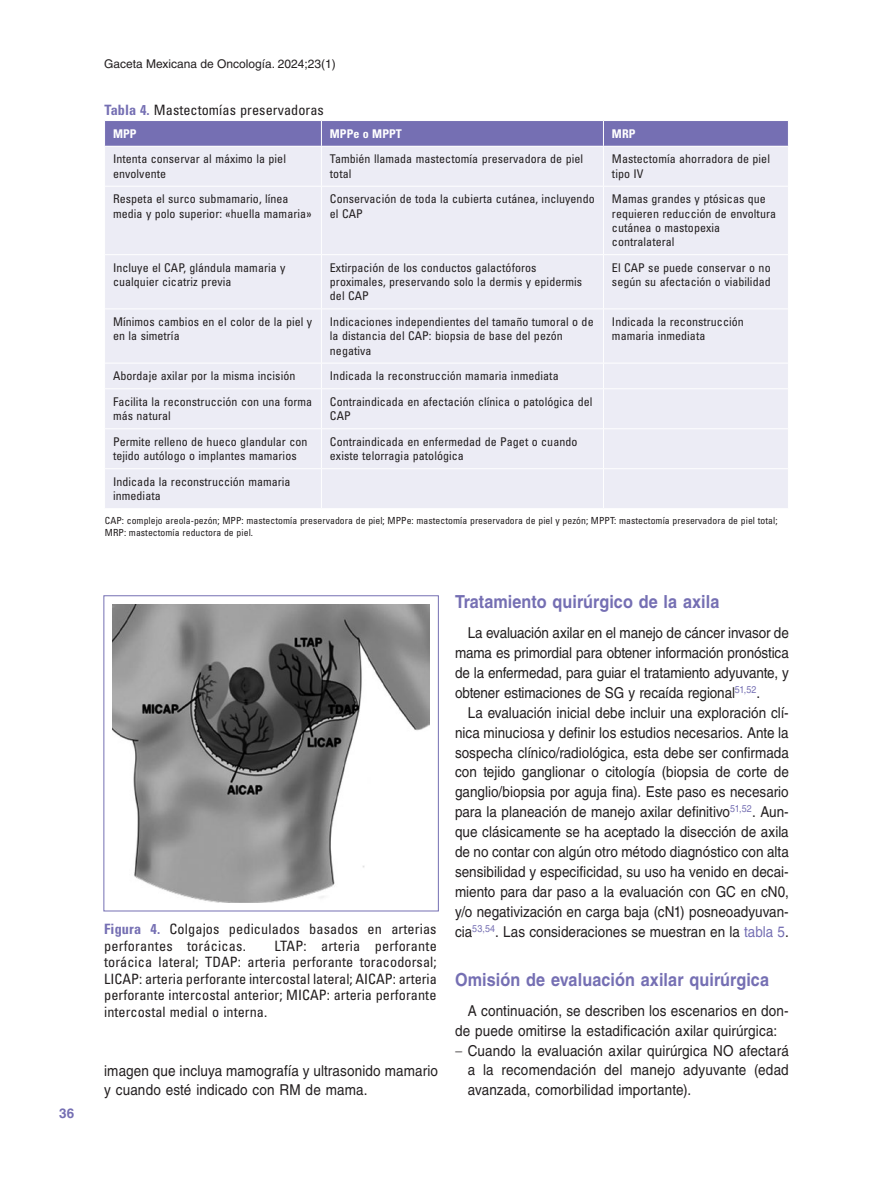
<style>
.page{position:relative;width:893px;height:1191px;background:#fff}
.page>*{position:absolute;margin:0;border:0;box-sizing:border-box;transform-origin:0 0}
.t1{font:700 18px "Helvetica LT Std";letter-spacing:.005em;color:#756fb3;scale:.9 1}
.t2{font:15px/20px "Helvetica LT Std";letter-spacing:.01em;color:#231f20;text-align:justify;scale:.9 1}
.t3{font:condensed 14.25px/16.5px "Univers LT Std";letter-spacing:.005em;color:#231f20}
.t4{font:700 13.5px "Helvetica LT Std";color:#756fb3}
.t5{font:condensed 12px/14.2px "Univers LT Std";letter-spacing:.005em;color:#231f20}
.t6{font:12px "Helvetica LT Std";color:#231f20}
.t7{font:700 condensed 12px "Univers LT Std";letter-spacing:.005em;color:#fff}
.t8{font:condensed 9.75px/11.2px "Univers LT Std";letter-spacing:.005em;color:#231f20}
.s1{font-weight:700;color:#756fb3}
.s2{color:#756fb3}
</style>
<div class="page">
<div style="left:105px;top:147px;width:683px;height:361px;background:#ececf5"></div>
<hr style="left:321px;top:147px;width:1px;height:39px;background:#fff">
<hr style="left:603px;top:147px;width:1px;height:39px;background:#fff">
<hr style="left:105px;top:186px;width:216px;height:1px;background:#fff">
<hr style="left:321px;top:186px;width:282px;height:1px;background:#fff">
<hr style="left:321px;top:187px;width:1px;height:67px;background:#fff">
<hr style="left:603px;top:186px;width:185px;height:1px;background:#fff">
<hr style="left:603px;top:187px;width:1px;height:67px;background:#fff">
<hr style="left:105px;top:254px;width:216px;height:1px;background:#fff">
<hr style="left:321px;top:254px;width:282px;height:1px;background:#fff">
<hr style="left:321px;top:255px;width:1px;height:53px;background:#fff">
<hr style="left:603px;top:254px;width:185px;height:1px;background:#fff">
<hr style="left:603px;top:255px;width:1px;height:53px;background:#fff">
<hr style="left:105px;top:308px;width:216px;height:1px;background:#fff">
<hr style="left:321px;top:308px;width:282px;height:1px;background:#fff">
<hr style="left:321px;top:309px;width:1px;height:54px;background:#fff">
<hr style="left:603px;top:308px;width:185px;height:1px;background:#fff">
<hr style="left:603px;top:309px;width:1px;height:54px;background:#fff">
<hr style="left:105px;top:363px;width:216px;height:1px;background:#fff">
<hr style="left:321px;top:363px;width:282px;height:1px;background:#fff">
<svg style="left:321px;top:364px;width:1px;height:24px"></svg>
<hr style="left:603px;top:363px;width:185px;height:1px;background:#fff">
<svg style="left:603px;top:364px;width:1px;height:24px"></svg>
<hr style="left:105px;top:388px;width:216px;height:1px;background:#fff">
<hr style="left:321px;top:388px;width:282px;height:1px;background:#fff">
<hr style="left:321px;top:389px;width:1px;height:39px;background:#fff">
<hr style="left:603px;top:388px;width:185px;height:1px;background:#fff">
<hr style="left:603px;top:389px;width:1px;height:39px;background:#fff">
<hr style="left:105px;top:428px;width:216px;height:1px;background:#fff">
<hr style="left:321px;top:428px;width:282px;height:1px;background:#fff">
<hr style="left:321px;top:429px;width:1px;height:39px;background:#fff">
<hr style="left:603px;top:428px;width:185px;height:1px;background:#fff">
<hr style="left:603px;top:429px;width:1px;height:39px;background:#fff">
<hr style="left:105px;top:468px;width:216px;height:1px;background:#fff">
<hr style="left:321px;top:468px;width:282px;height:1px;background:#fff">
<hr style="left:321px;top:469px;width:1px;height:39px;background:#fff">
<hr style="left:603px;top:468px;width:185px;height:1px;background:#fff">
<hr style="left:603px;top:469px;width:1px;height:39px;background:#fff">
<svg style="left:105px;top:120px;width:684px;height:26px;background:#7c76b7"></svg>
<img style="left:113px;top:604px;width:316px;height:298px">
<div style="left:103px;top:595px;width:336px;height:316px;border:1px solid #756fb3"></div>
<p class="t4" style="left:59px;top:1104px;width:17px">36</p>
<p class="t6" style="left:104px;top:57px;width:233px">Gaceta Mexicana de Oncología. 2024;23(1)</p>
<p class="t3" style="left:105px;top:101px;width:221px"><span class="s1">Tabla 4.</span> Mastectomías preservadoras</p>
<p class="t7" style="left:113px;top:126px;width:25px">MPP</p>
<p class="t7" style="left:330px;top:126px;width:73px">MPPe o MPPT</p>
<p class="t7" style="left:612px;top:126px;width:25px">MRP</p>
<p class="t5" style="left:113px;top:152px;width:174px">Intenta conservar al máximo la piel envolvente</p>
<p class="t5" style="left:330px;top:152px;width:255px">También llamada mastectomía preservadora de piel total</p>
<p class="t5" style="left:612px;top:152px;width:160px">Mastectomía ahorradora de piel tipo IV</p>
<p class="t5" style="left:113px;top:192px;width:200px">Respeta el surco submamario, línea media y polo superior: «huella mamaria»</p>
<p class="t5" style="left:330px;top:192px;width:266px">Conservación de toda la cubierta cutánea, incluyendo el CAP</p>
<p class="t5" style="left:612px;top:192px;width:166px">Mamas grandes y ptósicas que requieren reducción de envoltura cutánea o mastopexia contralateral</p>
<p class="t5" style="left:113px;top:260px;width:174px">Incluye el CAP, glándula mamaria y cualquier cicatriz previa</p>
<p class="t5" style="left:330px;top:260px;width:254px">Extirpación de los conductos galactóforos proximales, preservando solo la dermis y epidermis del CAP</p>
<p class="t5" style="left:612px;top:260px;width:160px">El CAP se puede conservar o no según su afectación o viabilidad</p>
<p class="t5" style="left:113px;top:314px;width:201px">Mínimos cambios en el color de la piel y en la simetría</p>
<p class="t5" style="left:330px;top:314px;width:265px">Indicaciones independientes del tamaño tumoral o de la distancia del CAP: biopsia de base del pezón negativa</p>
<p class="t5" style="left:612px;top:314px;width:133px">Indicada la reconstrucción mamaria inmediata</p>
<p class="t5" style="left:113px;top:369px;width:184px">Abordaje axilar por la misma incisión</p>
<p class="t5" style="left:330px;top:369px;width:230px">Indicada la reconstrucción mamaria inmediata</p>
<p class="t5" style="left:113px;top:394px;width:201px">Facilita la reconstrucción con una forma más natural</p>
<p class="t5" style="left:330px;top:394px;width:264px">Contraindicada en afectación clínica o patológica del<br>CAP</p>
<p class="t5" style="left:113px;top:434px;width:196px">Permite relleno de hueco glandular con tejido autólogo o implantes mamarios</p>
<p class="t5" style="left:330px;top:434px;width:249px">Contraindicada en enfermedad de Paget o cuando existe telorragia patológica</p>
<p class="t5" style="left:113px;top:474px;width:179px">Indicada la reconstrucción mamaria inmediata</p>
<p class="t8" style="left:105px;top:515px;width:674px">CAP: complejo areola‑pezón; MPP: mastectomía preservadora de piel; MPPe: mastectomía preservadora de piel y pezón; MPPT: mastectomía preservadora de piel total;<br>MRP: mastectomía reductora de piel.</p>
<p class="t3" style="left:104px;top:920px;width:334px"><span class="s1">Figura 4.</span> Colgajos pediculados basados en arterias perforantes torácicas.</p>
<p class="t3" style="left:104px;top:937px;width:334px;text-align:justify;text-indent:170px">LTAP: arteria perforante torácica lateral; TDAP: arteria perforante toracodorsal; LICAP: arteria perforante intercostal lateral; AICAP: arteria perforante intercostal anterior; MICAP: arteria perforante intercostal medial o interna.</p>
<p class="t2" style="left:104px;top:1060px;width:372px;line-height:19.5px">imagen que incluya mamografía y ultrasonido mamario y cuando esté indicado con RM de mama.</p>
<p class="t1" style="left:455px;top:591px;width:295px">Tratamiento quirúrgico de la axila</p>
<p class="t2" style="left:455px;top:623px;width:372px;text-indent:13px">La evaluación axilar en el manejo de cáncer invasor de mama es primordial para obtener información pronóstica de la enfermedad, para guiar el tratamiento adyuvante, y obtener estimaciones de SG y recaída regional<sup>51,52</sup>.</p>
<p class="t2" style="left:455px;top:702px;width:372px;text-indent:13px">La evaluación inicial debe incluir una exploración clí&shy;nica minuciosa y definir los estudios necesarios. Ante la sospecha clínico/radiológica, esta debe ser confirmada con tejido ganglionar o citología (biopsia de corte de ganglio/biopsia por aguja fina). Este paso es necesario para la planeación de manejo axilar definitivo<sup>51,52</sup>. Aun&shy;que clásicamente se ha aceptado la disección de axila de no contar con algún otro método diagnóstico con alta sensibilidad y especificidad, su uso ha venido en decai&shy;miento para dar paso a la evaluación con GC en cN0, y/o negativización en carga baja (cN1) posneoadyuvan&shy;cia<sup>53,54</sup>. Las consideraciones se muestran en la <span class="s2">tabla 5</span>.</p>
<p class="t1" style="left:455px;top:968px;width:350px">Omisión de evaluación axilar quirúrgica</p>
<p class="t2" style="left:468px;top:1000px;width:358px">A continuación, se describen los escenarios en don-</p>
<p class="t2" style="left:455px;top:1020px;width:360px">de puede omitirse la estadificación axilar quirúrgica:</p>
<p class="t2" style="left:468px;top:1040px;width:358px">Cuando la evaluación axilar quirúrgica NO afectará</p>
<p class="t2" style="left:468px;top:1060px;width:358px">a la recomendación del manejo adyuvante (edad</p>
<p class="t2" style="left:468px;top:1080px;width:250px">avanzada, comorbilidad importante).</p>
</div>
